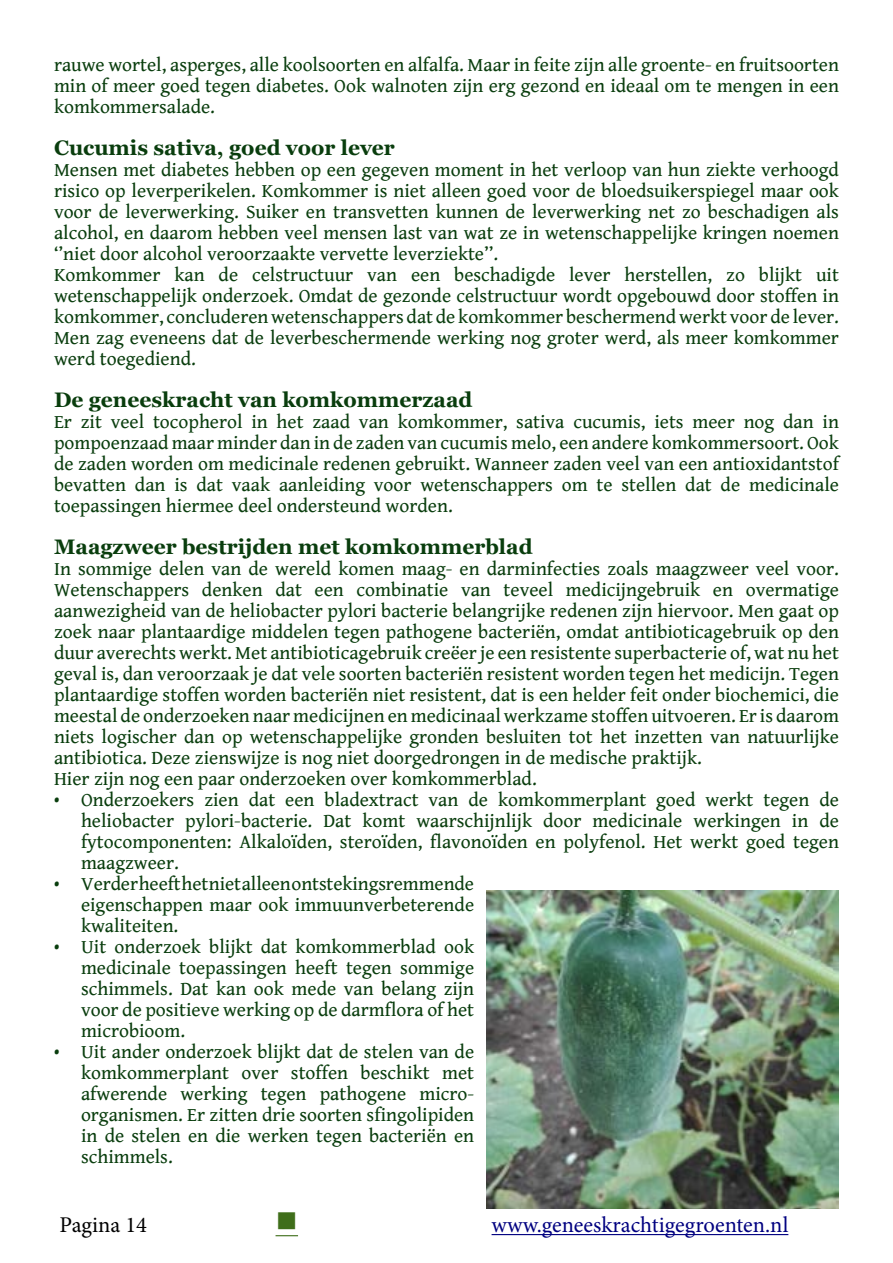
<style>
.page{position:relative;width:893px;height:1263px;background:#fff}
.page>*{position:absolute;margin:0;border:0;box-sizing:border-box;transform-origin:0 0}
.t1{font:22.5px "Minion Pro";color:#000080}
.t2{font:22.5px "Minion Pro";color:#000}
.t3{font:700 21px "Georgia";color:#093d0d}
.t4{font:19.5px/21px "Gentium Book Basic";color:#093d0d;text-align:justify}
</style>
<div class="page">
<svg style="left:276px;top:1235px;width:22px;height:1px"></svg>
<hr style="left:492px;top:1234px;width:296px;height:1px;background:#000080">
<img style="left:487px;top:891px;width:352px;height:318px">
<p class="t4" style="left:54px;top:54px;width:786px">rauwe wortel, asperges, alle koolsoorten en alfalfa. Maar in feite zijn alle groente- en fruitsoorten min of meer goed tegen diabetes. Ook walnoten zijn erg gezond en ideaal om te mengen in een komkommersalade.</p>
<p class="t3" style="left:54px;top:134px;width:342px">Cucumis sativa, goed voor lever</p>
<p class="t4" style="left:54px;top:159px;width:786px;text-align:left">Mensen met diabetes hebben op een gegeven moment in het verloop van hun ziekte verhoogd risico op leverperikelen. Komkommer is niet alleen goed voor de bloedsuikerspiegel maar ook voor de leverwerking. Suiker en transvetten kunnen de leverwerking net zo beschadigen als alcohol, en daarom hebben veel mensen last van wat ze in wetenschappelijke kringen noemen ‘’niet door alcohol veroorzaakte vervette leverziekte’’.<br>Komkommer kan de celstructuur van een beschadigde lever herstellen, zo blijkt uit wetenschappelijk onderzoek. Omdat de gezonde celstructuur wordt opgebouwd door stoffen in komkommer, concluderen wetenschappers dat de komkommer beschermend werkt voor de lever.<br>Men zag eveneens dat de leverbeschermende werking nog groter werd, als meer komkommer werd toegediend.</p>
<p class="t3" style="left:54px;top:386px;width:420px">De geneeskracht van komkommerzaad</p>
<p class="t4" style="left:54px;top:411px;width:786px">Er zit veel tocopherol in het zaad van komkommer, sativa cucumis, iets meer nog dan in pompoenzaad maar minder dan in de zaden van cucumis melo, een andere komkommersoort. Ook de zaden worden om medicinale redenen gebruikt. Wanneer zaden veel van een antioxidantstof bevatten dan is dat vaak aanleiding voor wetenschappers om te stellen dat de medicinale toepassingen hiermee deel ondersteund worden.</p>
<p class="t3" style="left:54px;top:533px;width:480px">Maagzweer bestrijden met komkommerblad</p>
<p class="t4" style="left:54px;top:558px;width:786px;text-align:left">In sommige delen van de wereld komen maag- en darminfecties zoals maagzweer veel voor.<br>Wetenschappers denken dat een combinatie van teveel medicijngebruik en overmatige aanwezigheid van de heliobacter pylori bacterie belangrijke redenen zijn hiervoor. Men gaat op zoek naar plantaardige middelen tegen pathogene bacteriën, omdat antibioticagebruik op den duur averechts werkt. Met antibioticagebruik creëer je een resistente superbacterie of, wat nu het geval is, dan veroorzaak je dat vele soorten bacteriën resistent worden tegen het medicijn. Tegen plantaardige stoffen worden bacteriën niet resistent, dat is een helder feit onder biochemici, die meestal de onderzoeken naar medicijnen en medicinaal werkzame stoffen uitvoeren. Er is daarom niets logischer dan op wetenschappelijke gronden besluiten tot het inzetten van natuurlijke antibiotica. Deze zienswijze is nog niet doorgedrongen in de medische praktijk.<br>Hier zijn nog een paar onderzoeken over komkommerblad.</p>
<p class="t4" style="left:81px;top:789px;width:759px;text-indent:-27px">• Onderzoekers zien dat een bladextract van de komkommerplant goed werkt tegen de heliobacter pylori-bacterie. Dat komt waarschijnlijk door medicinale werkingen in de fytocomponenten: Alkaloïden, steroïden, flavonoïden en polyfenol. Het werkt goed tegen maagzweer.</p>
<p class="t4" style="left:81px;top:873px;width:395px;text-indent:-27px">• Verder heeft het niet alleen ontstekingsremmende eigenschappen maar ook immuunverbeterende kwaliteiten.</p>
<p class="t4" style="left:81px;top:936px;width:395px;text-indent:-27px">• Uit onderzoek blijkt dat komkommerblad ook medicinale toepassingen heeft tegen sommige schimmels. Dat kan ook mede van belang zijn voor de positieve werking op de darmflora of het microbioom.</p>
<p class="t4" style="left:81px;top:1041px;width:395px;text-indent:-27px">• Uit ander onderzoek blijkt dat de stelen van de komkommerplant over stoffen beschikt met afwerende werking tegen pathogene micro&shy;organismen. Er zitten drie soorten sfingolipiden in de stelen en die werken tegen bacteriën en schimmels.</p>
<p class="t2" style="left:60px;top:1210px;width:89px">Pagina 14</p>
<p class="t1" style="left:492px;top:1210px;width:298px">www.geneeskrachtigegroenten.nl</p>
</div>
